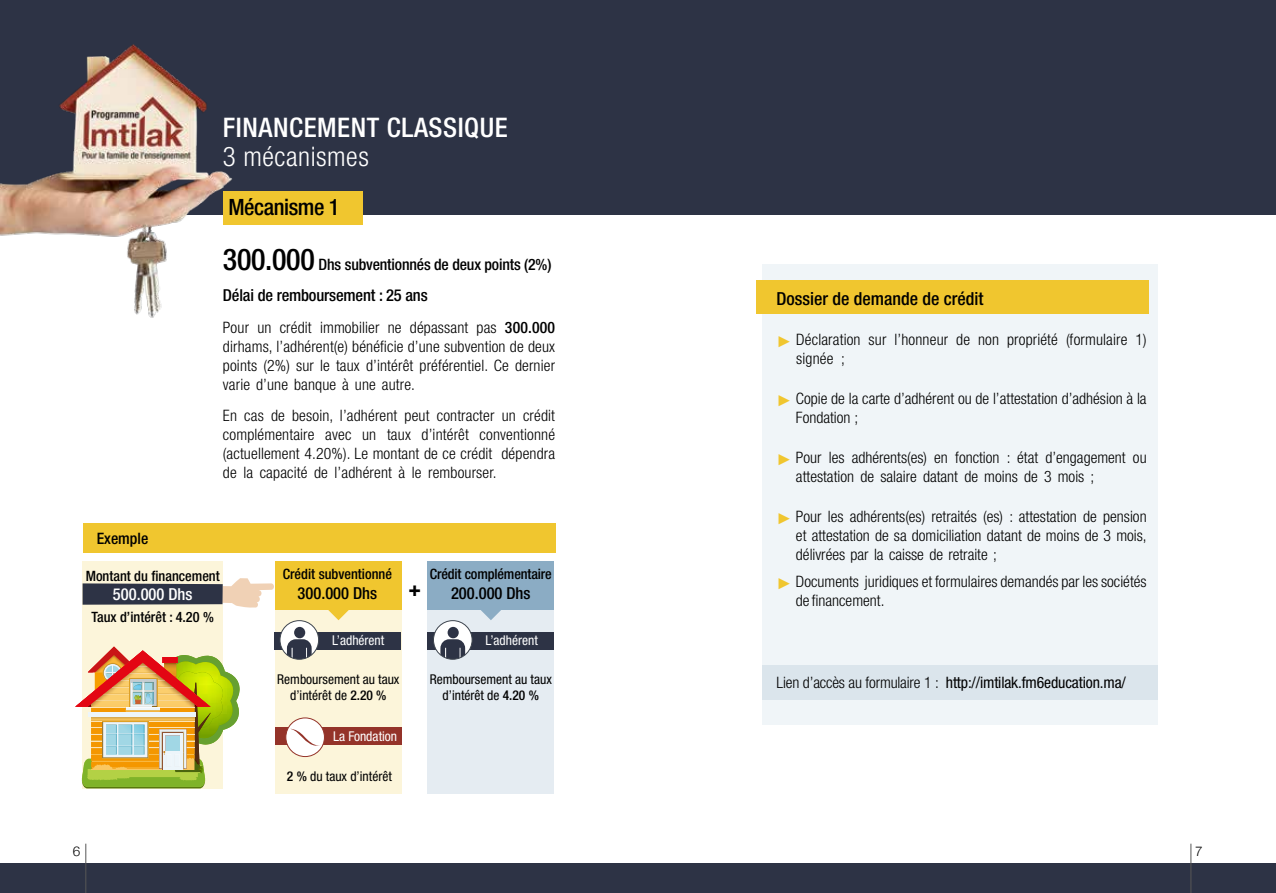
<style>
.page{position:relative;width:1276px;height:893px;background:#fff}
.page>*{position:absolute;margin:0;border:0;box-sizing:border-box;transform-origin:0 0}
.t1{font:500 condensed 30px "Helvetica Neue LT Pro";letter-spacing:-.01em;color:#000}
.t2{font:500 condensed 27px "Helvetica Neue LT Pro";letter-spacing:.02em;color:#fff}
.t3{font:300 condensed 27px "Helvetica Neue LT Pro";letter-spacing:.02em;color:#fff}
.t4{font:500 condensed 22.5px "Helvetica Neue LT Pro";letter-spacing:-.02em;color:#000}
.t5{font:700 condensed 21px "Helvetica Neue";color:#000}
.t6{font:500 condensed 18px "Helvetica Neue LT Pro";color:#000}
.t7{font:500 condensed 16.5px "Helvetica Neue LT Pro";letter-spacing:-.01em;color:#000}
.t8{font:500 condensed 16.5px "Helvetica Neue LT Pro";color:#fff}
.t9{font:300 condensed 15.75px/18.9px "Helvetica Neue LT Pro";letter-spacing:.01em;color:#000}
.t10{font:condensed 15.75px "Helvetica Neue LT Pro";letter-spacing:-.01em;color:#000}
.t11{font:500 condensed 15.75px "Helvetica Neue LT Pro";letter-spacing:-.01em;color:#000}
.t12{font:15.75px "Arial";color:#f0c62f}
.t13{font:500 condensed 14.25px "Helvetica Neue LT Pro";color:#000}
.t14{font:condensed 13.5px/16.2px "Helvetica Neue LT Pro";color:#000;text-align:center}
.t15{font:condensed 13.5px "Helvetica Neue LT Pro";color:#fff}
.t16{font:300 13.5px "Helvetica Neue";color:#000}
.s1{font-weight:500}
.s2{font-weight:300}
</style>
<div class="page">
<div style="left:427px;top:561px;width:127px;height:233px;background:#e5ecf2"></div>
<div style="left:275px;top:561px;width:127px;height:233px;background:#fcf5da"></div>
<div style="left:83px;top:561px;width:140px;height:227px;background:#fcf5da"></div>
<svg style="left:75px;top:647px;width:165px;height:141px"></svg>
<hr style="left:89px;top:713px;width:107px;height:4px;background:#edf5fa">
<div style="left:0;top:0;width:1276px;height:214px;background:#2d3345"></div>
<img style="left:0;top:44px;width:232px;height:274px">
<div style="left:83px;top:523px;width:472px;height:30px;background:#f0c62f"></div>
<svg style="left:83px;top:578px;width:191px;height:30px"></svg>
<div style="left:275px;top:561px;width:127px;height:49px;background:#f0c62f"></div>
<div style="left:427px;top:561px;width:127px;height:49px;background:#8bacc4"></div>
<svg style="left:328px;top:610px;width:21px;height:10px"></svg>
<svg style="left:481px;top:610px;width:20px;height:10px"></svg>
<div style="left:223px;top:191px;width:139px;height:34px;background:#f0c62f"></div>
<div style="left:274px;top:632px;width:127px;height:18px;background:#2d3345"></div>
<div style="left:427px;top:632px;width:127px;height:18px;background:#2d3345"></div>
<div style="left:280px;top:621px;width:39px;height:38px;background:#fff;border-radius:50%"></div>
<svg style="left:287px;top:627px;width:25px;height:32px"></svg>
<div style="left:280px;top:620px;width:39px;height:40px;border:1px solid #3e454f;border-radius:50%"></div>
<div style="left:433px;top:621px;width:39px;height:38px;background:#fff;border-radius:50%"></div>
<svg style="left:440px;top:627px;width:25px;height:32px"></svg>
<div style="left:433px;top:620px;width:39px;height:40px;border:1px solid #3e454f;border-radius:50%"></div>
<div style="left:275px;top:727px;width:127px;height:17px;background:#943329"></div>
<div style="left:286px;top:718px;width:38px;height:38px;background:#fff;border-radius:50%"></div>
<div style="left:285px;top:717px;width:40px;height:40px;border:1px solid #943329;border-radius:50%"></div>
<svg style="left:291px;top:729px;width:32px;height:18px"></svg>
<div style="left:762px;top:264px;width:395px;height:461px;background:#f0f5f8"></div>
<div style="left:762px;top:666px;width:395px;height:34px;background:#dbe5ec"></div>
<div style="left:756px;top:280px;width:392px;height:34px;background:#f0c62f"></div>
<div style="left:0;top:863px;width:1276px;height:30px;background:#2d3345"></div>
<hr style="left:85px;top:844px;width:1px;height:49px;background:#575756">
<hr style="left:1190px;top:844px;width:1px;height:49px;background:#575756">
<h2 class="t2" style="left:223px;top:111px;width:286px">FINANCEMENT CLASSIQUE</h2>
<h2 class="t3" style="left:223px;top:141px;width:147px">3 mécanismes</h2>
<h3 class="t4" style="left:228px;top:194px;width:113px">Mécanisme 1</h3>
<h1 class="t1" style="left:223px;top:242px;width:93px">300.000</h1>
<p class="t7" style="left:223px;top:285px;width:206px">Délai de remboursement : 25 ans</p>
<p class="t11" style="left:319px;top:255px;width:234px">Dhs subventionnés de deux points )2%(</p>
<p class="t9" style="left:280px;top:318px;width:33px">crédit</p>
<p class="t9" style="left:410px;top:318px;width:60px">dépassant</p>
<p class="t9" style="left:223px;top:318px;width:334px">Pour<br>dirhams ’l, adhérent e( ) bénéficie ’d une subvention de deux points (2%) sur le taux ’d intérêt préférentiel. Ce dernier varie ’d une banque à une autre.</p>
<p class="t9" style="left:523px;top:406px;width:33px">crédit</p>
<p class="t9" style="left:320px;top:318px;width:61px">immobilier</p>
<p class="t11" style="left:505px;top:318px;width:52px">300.000</p>
<p class="t9" style="left:257px;top:318px;width:16px">un</p>
<p class="t9" style="left:388px;top:318px;width:15px">ne</p>
<p class="t9" style="left:476px;top:318px;width:22px">pas</p>
<p class="t9" style="left:292px;top:406px;width:107px">besoin ’l, adhérent</p>
<p class="t9" style="left:223px;top:406px;width:16px">En</p>
<p class="t9" style="left:271px;top:406px;width:15px">de</p>
<p class="t9" style="left:404px;top:406px;width:26px">peut</p>
<p class="t9" style="left:437px;top:406px;width:59px">contracter</p>
<p class="t9" style="left:244px;top:406px;width:21px">cas</p>
<p class="t9" style="left:502px;top:406px;width:16px">un</p>
<p class="t9" style="left:223px;top:425px;width:93px">complémentaire</p>
<p class="t9" style="left:325px;top:425px;width:28px">avec</p>
<p class="t9" style="left:362px;top:425px;width:16px">un</p>
<p class="t9" style="left:387px;top:425px;width:25px">taux</p>
<p class="t9" style="left:421px;top:425px;width:49px">’d intérêt</p>
<p class="t9" style="left:479px;top:425px;width:77px">conventionné</p>
<p class="t11" style="left:97px;top:529px;width:53px">Exemple</p>
<p class="t9" style="left:223px;top:444px;width:275px">(actuellement 4.20% .) Le montant de ce crédit de la capacité de ’l adhérent à le rembourser.</p>
<p class="t9" style="left:501px;top:444px;width:55px">dépendra</p>
<p class="t13" style="left:86px;top:567px;width:135px">Montant du financement</p>
<p class="t8" style="left:113px;top:585px;width:81px">500.000 Dhs</p>
<p class="t13" style="left:92px;top:608px;width:124px">Taux ’d intérêt : 4.20 %</p>
<p class="t16" style="left:73px;top:840px;width:9px">6</p>
<p class="t13" style="left:283px;top:566px;width:111px">Crédit subventionné</p>
<p class="t7" style="left:298px;top:584px;width:81px">300.000 Dhs</p>
<p class="t15" style="left:332px;top:633px;width:54px">’Ladhérent</p>
<h3 class="t5" style="left:408px;top:571px;width:14px">+</h3>
<p class="t13" style="left:430px;top:566px;width:123px">Crédit complémentaire</p>
<p class="t7" style="left:451px;top:584px;width:81px">200.000 Dhs</p>
<p class="t15" style="left:485px;top:633px;width:54px">’L adhérent</p>
<p class="t14" style="left:277px;top:671px;width:124px">Remboursement au taux ’d intérêt de <span class="s1">2.20 %</span></p>
<p class="t14" style="left:430px;top:671px;width:124px">Remboursement au taux ’d intérêt de <span class="s1">4.20 %</span></p>
<p class="t15" style="left:333px;top:729px;width:66px">La Fondation</p>
<p class="t14" style="left:287px;top:768px;width:106px"><span class="s1">%2</span> du taux ’d intérêt</p>
<p class="t6" style="left:776px;top:288px;width:208px">Dossier de demande de crédit</p>
<p class="t9" style="left:796px;top:330px;width:66px">Déclaration</p>
<p class="t12" style="left:776px;top:331px;width:17px">►</p>
<p class="t9" style="left:868px;top:330px;width:19px">sur</p>
<p class="t9" style="left:894px;top:330px;width:55px">’l honneur</p>
<p class="t9" style="left:956px;top:330px;width:15px">de</p>
<p class="t9" style="left:978px;top:330px;width:23px">non</p>
<p class="t9" style="left:1007px;top:330px;width:52px">propriété</p>
<p class="t9" style="left:1066px;top:330px;width:63px">(formulaire</p>
<p class="t9" style="left:1135px;top:330px;width:13px">(1</p>
<p class="t9" style="left:796px;top:349px;width:39px">signée</p>
<p class="t9" style="left:796px;top:389px;width:352px">Copie de la carte ’d adhérent ou de ’l attestation ’d adhésion laà</p>
<p class="t9" style="left:841px;top:349px;width:5px">;</p>
<p class="t12" style="left:776px;top:390px;width:17px">►</p>
<p class="t9" style="left:796px;top:408px;width:64px">Fondation ;</p>
<p class="t9" style="left:796px;top:448px;width:27px">Pour</p>
<p class="t12" style="left:776px;top:449px;width:17px">►</p>
<p class="t9" style="left:829px;top:448px;width:17px">les</p>
<p class="t9" style="left:852px;top:448px;width:77px">adhérents(es)</p>
<p class="t9" style="left:934px;top:448px;width:15px">en</p>
<p class="t9" style="left:955px;top:448px;width:46px">fonction</p>
<p class="t9" style="left:1006px;top:448px;width:33px">: état</p>
<p class="t9" style="left:1045px;top:448px;width:82px">’d engagement</p>
<p class="t9" style="left:1133px;top:448px;width:15px">ou</p>
<p class="t9" style="left:796px;top:467px;width:300px">attestation de salaire datant de moins de 3 mois ;</p>
<p class="t9" style="left:796px;top:507px;width:352px">Pour les adhérents(es) retraités (es) : attestation de pension</p>
<p class="t12" style="left:776px;top:508px;width:17px">►</p>
<p class="t9" style="left:796px;top:526px;width:352px">et attestation de sa domiciliation datant de moins de 3 mois, délivrées par la caisse de retraite ;</p>
<p class="t9" style="left:796px;top:572px;width:352px">Documents juridiques et formulaires demandés par les sociétés</p>
<p class="t12" style="left:776px;top:574px;width:17px">►</p>
<p class="t9" style="left:796px;top:591px;width:90px">definancement.</p>
<p class="t10" style="left:776px;top:674px;width:351px"><span class="s2">Lien ’d accès au formulaire :1</span> http://imtilak f m. 6education.ma/</p>
<p class="t16" style="left:1195px;top:840px;width:9px">7</p>
</div>
